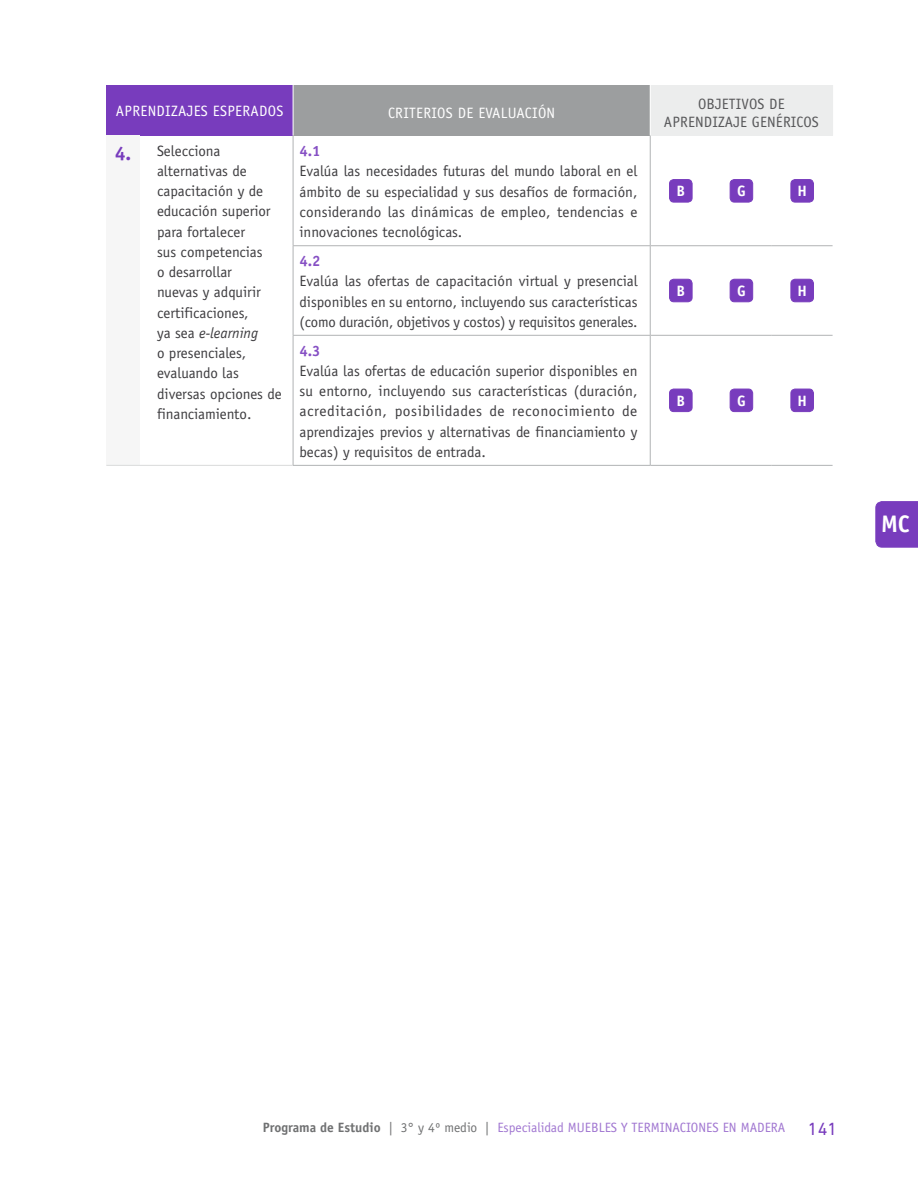
<style>
.page{position:relative;width:918px;height:1188px;background:#fff}
.page>*{position:absolute;margin:0;border:0;box-sizing:border-box;transform-origin:0 0}
.t1{font:700 24px "Officina Sans";color:#fff}
.t2{font:18px "DIN Next LT Pro";color:#783cbd}
.t3{font:15px/20.2px "Officina Sans";color:#3e3d40;text-align:justify}
.t4{font:15px "Officina Sans";letter-spacing:.02em;color:#fff}
.t5{font:15px/18px "Officina Sans";letter-spacing:.01em;color:#58585a;text-align:center}
.t6{font:700 15px "Officina Sans";color:#8650c4}
.t7{font:700 15px "Officina Sans";color:#fff}
.t8{font:13.5px "Officina Sans";color:#a177d1}
.s1{font-weight:700;font-size:19.5px;color:#783cbd}
.s2{font-style:italic}
.s3{font-weight:700;color:#707172}
.s4{color:#707172}
</style>
<div class="page">
<div style="left:106px;top:85px;width:187px;height:51px;background:#783cbd"></div>
<div style="left:293px;top:85px;width:357px;height:51px;background:#9c9e9f"></div>
<div style="left:650px;top:85px;width:183px;height:51px;background:#eceded"></div>
<div style="left:106px;top:136px;width:34px;height:329px;background:#f6f6f6"></div>
<hr style="left:650px;top:85px;width:1px;height:51px;background:#fff">
<hr style="left:293px;top:85px;width:1px;height:51px;background:#fff">
<hr style="left:293px;top:245px;width:357px;height:1px;background:#b1b3b4">
<hr style="left:650px;top:245px;width:61px;height:1px;background:#b1b3b4">
<hr style="left:293px;top:335px;width:357px;height:1px;background:#b1b3b4">
<hr style="left:650px;top:335px;width:61px;height:1px;background:#b1b3b4">
<hr style="left:293px;top:465px;width:357px;height:1px;background:#b1b3b4">
<hr style="left:650px;top:465px;width:61px;height:1px;background:#b1b3b4">
<hr style="left:711px;top:245px;width:61px;height:1px;background:#b1b3b4">
<hr style="left:772px;top:245px;width:61px;height:1px;background:#b1b3b4">
<hr style="left:711px;top:335px;width:61px;height:1px;background:#b1b3b4">
<hr style="left:772px;top:335px;width:61px;height:1px;background:#b1b3b4">
<hr style="left:711px;top:465px;width:61px;height:1px;background:#b1b3b4">
<hr style="left:772px;top:465px;width:61px;height:1px;background:#b1b3b4">
<hr style="left:650px;top:136px;width:1px;height:109px;background:#b1b3b4">
<hr style="left:650px;top:246px;width:1px;height:89px;background:#b1b3b4">
<hr style="left:650px;top:336px;width:1px;height:129px;background:#b1b3b4">
<hr style="left:293px;top:136px;width:1px;height:109px;background:#b1b3b4">
<hr style="left:293px;top:246px;width:1px;height:89px;background:#b1b3b4">
<hr style="left:293px;top:336px;width:1px;height:129px;background:#b1b3b4">
<hr style="left:106px;top:465px;width:34px;height:1px;background:#d9dadb">
<hr style="left:140px;top:465px;width:153px;height:1px;background:#d9dadb">
<div style="left:670px;top:180px;width:22px;height:22px;background:#783cbd;border-radius:4px"></div>
<div style="left:669px;top:179px;width:23px;height:23px;border:1px solid #783cbd;border-radius:4px"></div>
<div style="left:730px;top:180px;width:23px;height:22px;background:#783cbd;border-radius:4px"></div>
<div style="left:730px;top:179px;width:23px;height:23px;border:1px solid #783cbd;border-radius:4px"></div>
<div style="left:791px;top:180px;width:22px;height:22px;background:#783cbd;border-radius:4px"></div>
<div style="left:791px;top:179px;width:23px;height:23px;border:1px solid #783cbd;border-radius:4px"></div>
<div style="left:670px;top:279px;width:22px;height:23px;background:#783cbd;border-radius:4px"></div>
<div style="left:669px;top:279px;width:23px;height:23px;border:1px solid #783cbd;border-radius:4px"></div>
<div style="left:730px;top:279px;width:23px;height:23px;background:#783cbd;border-radius:4px"></div>
<div style="left:730px;top:279px;width:23px;height:23px;border:1px solid #783cbd;border-radius:4px"></div>
<div style="left:791px;top:279px;width:22px;height:23px;background:#783cbd;border-radius:4px"></div>
<div style="left:791px;top:279px;width:23px;height:23px;border:1px solid #783cbd;border-radius:4px"></div>
<div style="left:670px;top:389px;width:22px;height:23px;background:#783cbd;border-radius:4px"></div>
<div style="left:669px;top:389px;width:23px;height:23px;border:1px solid #783cbd;border-radius:4px"></div>
<div style="left:730px;top:389px;width:23px;height:23px;background:#783cbd;border-radius:4px"></div>
<div style="left:730px;top:389px;width:23px;height:23px;border:1px solid #783cbd;border-radius:4px"></div>
<div style="left:791px;top:389px;width:22px;height:23px;background:#783cbd;border-radius:4px"></div>
<div style="left:791px;top:389px;width:23px;height:23px;border:1px solid #783cbd;border-radius:4px"></div>
<svg style="left:875px;top:501px;width:43px;height:47px;background:#7b40be"></svg>
<p class="t4" style="left:116px;top:102px;width:79px">Aprendizajes</p>
<p class="t4" style="left:213px;top:102px;width:71px">Esperados</p>
<p class="t4" style="left:388px;top:104px;width:169px">Crite rios de Evaluación</p>
<p class="t5" style="left:664px;top:95px;width:155px">Objetivos de<br>Aprendizaje Genéricos</p>
<p class="t3" style="left:157px;top:141px;width:126px;text-align:left;text-indent:-42px"><span class="s1">4.</span> Selecciona alternativas de capacitación y de educación superior para fortalecer<br>sus competencias<br>o desarrollar<br>nuevas y adquirir certificaciones,<br>ya sea <span class="s2">e-learning<br></span>o presenciales, evaluando las diversas opciones de financiamiento.</p>
<p class="t6" style="left:299px;top:142px;width:23px">4.1</p>
<p class="t3" style="left:299px;top:161px;width:340px">Evalúa las necesidades futuras del mundo laboral en el ámbito de su especialidad y sus desafíos de formación, considerando las dinámicas de empleo, tendencias e innovaciones tecnológicas.</p>
<p class="t7" style="left:677px;top:182px;width:10px">B</p>
<p class="t7" style="left:737px;top:182px;width:10px">G</p>
<p class="t7" style="left:798px;top:182px;width:11px">H</p>
<p class="t6" style="left:299px;top:252px;width:23px">4.2</p>
<p class="t3" style="left:299px;top:271px;width:340px">Evalúa las ofertas de capacitación virtual y presencial disponibles en su entorno, incluyendo sus características (como duración, objetivos y costos) y requisitos generales.</p>
<p class="t7" style="left:677px;top:281px;width:10px">B</p>
<p class="t7" style="left:737px;top:281px;width:10px">G</p>
<p class="t7" style="left:798px;top:281px;width:11px">H</p>
<p class="t6" style="left:299px;top:341px;width:23px">4.3</p>
<p class="t3" style="left:299px;top:361px;width:340px">Evalúa las ofertas de educación superior disponibles en su entorno, incluyendo sus características (duración, acreditación, posibilidades de reconocimiento de aprendizajes previos y alternativas de financiamiento y becas) y requisitos de entrada.</p>
<p class="t7" style="left:677px;top:391px;width:10px">B</p>
<p class="t7" style="left:737px;top:391px;width:10px">G</p>
<p class="t7" style="left:798px;top:391px;width:11px">H</p>
<h1 class="t1" style="left:881px;top:509px;width:30px">MC</h1>
<p class="t8" style="left:263px;top:1120px;width:524px"><span class="s3">Programa de Estudio</span> <span class="s4">| 3° y 4º medio |</span> Especialidad Muebles y terminaciones en madera</p>
<p class="t2" style="left:808px;top:1118px;width:31px">141</p>
</div>
